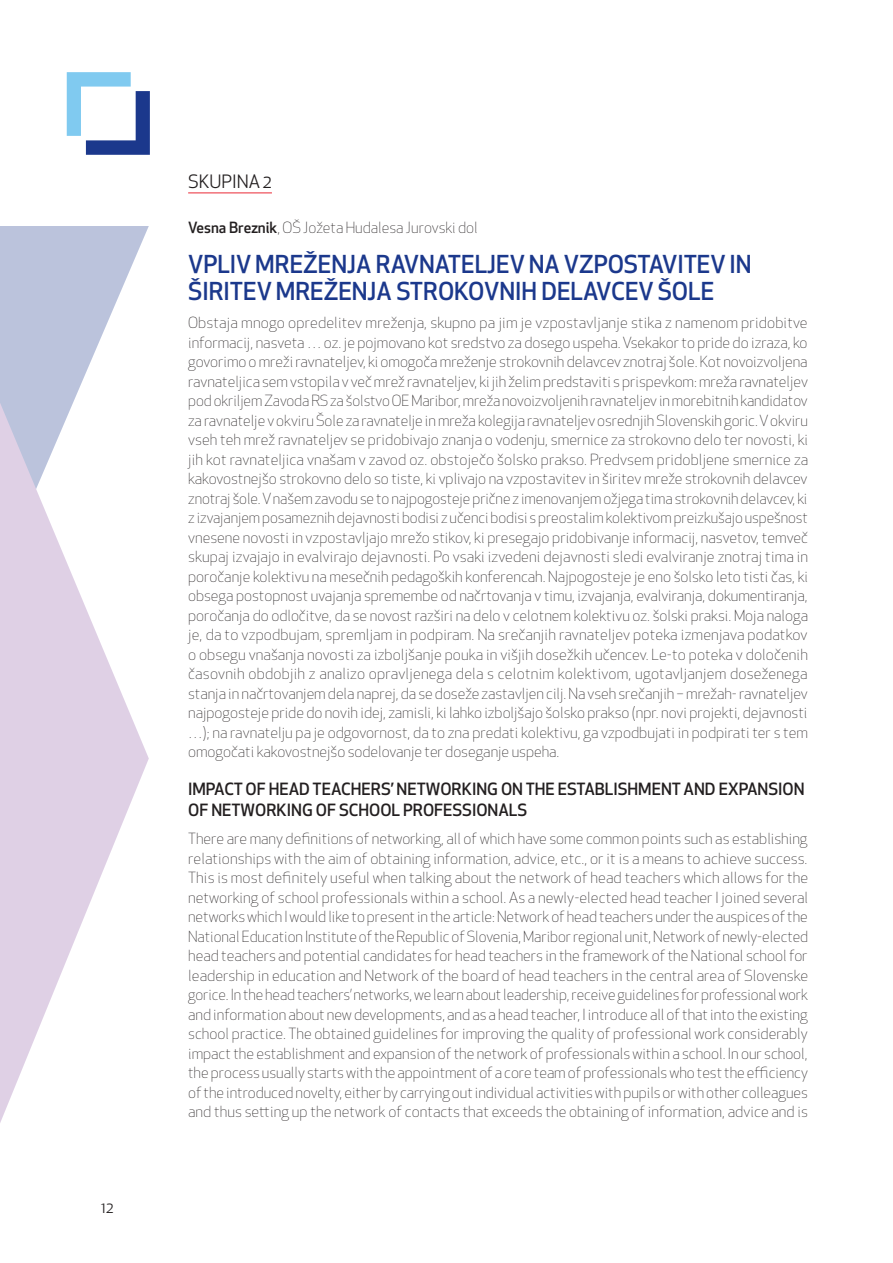
<style>
.page{position:relative;width:893px;height:1263px;background:#fff}
.page>*{position:absolute;margin:0;border:0;box-sizing:border-box;transform-origin:0 0}
.t1{font:500 24.15px/27.2px "Apex New";color:#1b388c}
.t2{font:18px "Apex New";color:#231f20}
.t3{font:500 16.5px/21px "Apex New";color:#231f20}
.t4{font:300 15.15px "Apex New";color:#231f20}
.t5{font:300 15px/19.5px "Apex New";color:#231f20;text-align:justify}
.t6{font:15px "Apex New";color:#231f20}
.s1{font-weight:500}
</style>
<div class="page">
<div style="left:0;top:226px;width:149px;height:30px;background:#bbc3dc"></div>
<svg style="left:0;top:256px;width:149px;height:867px"></svg>
<svg style="left:67px;top:72px;width:83px;height:83px"></svg>
<hr style="left:188px;top:192px;width:84px;height:2px;background:#f17079">
<p class="t6" style="left:101px;top:1198px;width:14px">12</p>
<p class="t2" style="left:188px;top:170px;width:85px">SKUPINA 2</p>
<p class="t4" style="left:188px;top:218px;width:291px"><span class="s1">VESNA BREZNIK</span>, OŠ Jožeta Hudalesa Jurovski dol</p>
<h1 class="t1" style="left:188px;top:250px;width:28px">VPLIV</h1>
<h1 class="t1" style="left:188px;top:250px;width:565px;text-indent:67px">MREŽENJA RAVNATELJEV NA VZPOSTAVITEV IN<br>ŠIRITEV MREŽENJA STROKOVNIH DELAVCEV ŠOLE</h1>
<p class="t5" style="left:188px;top:313px;width:622px">Obstaja mnogo opredelitev mreženja, skupno pa jim je vzpostavljanje stika z namenom pridobitve informacij, nasveta … oz. je pojmovano kot sredstvo za dosego uspeha. Vsekakor to pride do izraza, ko govorimo o mreži ravnateljev, ki omogoča mreženje strokovnih delavcev znotraj šole. Kot novoizvoljena ravnateljica sem vstopila v več mrež ravnateljev, ki jih želim predstaviti s prispevkom: mreža ravnateljev pod okriljem Zavoda RS za šolstvo OE Maribor, mreža novoizvoljenih ravnateljev in morebitnih kandidatov za ravnatelje v okviru Šole za ravnatelje in mreža kolegija ravnateljev osrednjih Slovenskih goric. V okviru vseh teh mrež ravnateljev se pridobivajo znanja o vodenju, smernice za strokovno delo ter novosti, ki jih kot ravnateljica vnašam v zavod oz. obstoječo šolsko prakso. Predvsem pridobljene smernice za kakovostnejšo strokovno delo so tiste, ki vplivajo na vzpostavitev in širitev mreže strokovnih delavcev znotraj šole. V našem zavodu se to najpogosteje prične z imenovanjem ožjega tima strokovnih delavcev, ki z izvajanjem posameznih dejavnosti bodisi z učenci bodisi s preostalim kolektivom preizkušajo uspešnost vnesene novosti in vzpostavljajo mrežo stikov, ki presegajo pridobivanje informacij, nasvetov, temveč skupaj izvajajo in evalvirajo dejavnosti. Po vsaki izvedeni dejavnosti sledi evalviranje znotraj tima in poročanje kolektivu na mesečnih pedagoških konferencah. Najpogosteje je eno šolsko leto tisti čas, ki obsega postopnost uvajanja spremembe od načrtovanja v timu, izvajanja, evalviranja, dokumentiranja, poročanja do odločitve, da se novost razširi na delo v celotnem kolektivu oz. šolski praksi. Moja naloga je, da to vzpodbujam, spremljam in podpiram. Na srečanjih ravnateljev poteka izmenjava podatkov o obsegu vnašanja novosti za izboljšanje pouka in višjih dosežkih učencev. Le-to poteka v določenih časovnih obdobjih z analizo opravljenega dela s celotnim kolektivom, ugotavljanjem doseženega stanja in načrtovanjem dela naprej, da se doseže zastavljen cilj. Na vseh srečanjih – mrežah- ravnateljev najpogosteje pride do novih idej, zamisli, ki lahko izboljšajo šolsko prakso (npr. novi projekti, dejavnosti …); na ravnatelju pa je odgovornost, da to zna predati kolektivu, ga vzpodbujati in podpirati ter s tem omogočati kakovostnejšo sodelovanje ter doseganje uspeha.</p>
<p class="t3" style="left:188px;top:778px;width:618px">IMPACT OF HEAD TEACHERS’ NETWORKING ON THE ESTABLISHMENT AND EXPANSI ON<br>OF NETWORKING OF SCHOOL PROFESSIONALS</p>
<p class="t5" style="left:188px;top:829px;width:622px">There are many definitions of networking, all of which have some common points such as establishing relationships with the aim of obtaining information, advice, etc., or it is a means to achieve success.<br>This is most definitely useful when talking about the network of head teachers which allows for the networking of school professionals within a school. As a newly-elected head teacher I joined several networks which I would like to present in the article: Network of head teachers under the auspices of the National Education Institute of the Republic of Slovenia, Maribor regional unit, Network of newly-elected head teachers and potential candidates for head teachers in the framework of the National school for leadership in education and Network of the board of head teachers in the central area of Slovenske gorice. In the head teachers’ networks, we learn about leadership, receive guidelines for professional work and information about new developments, and as a head teacher, I introduce all of that into the existing school practice. The obtained guidelines for improving the quality of professional work considerably impact the establishment and expansion of the network of professionals within a school. In our school, the process usually starts with the appointment of a core team of professionals who test the efficiency of the introduced novelty, either by carrying out individual activities with pupils or with other colleagues and thus setting up the network of contacts that exceeds the obtaining of information, advice and is</p>
</div>
